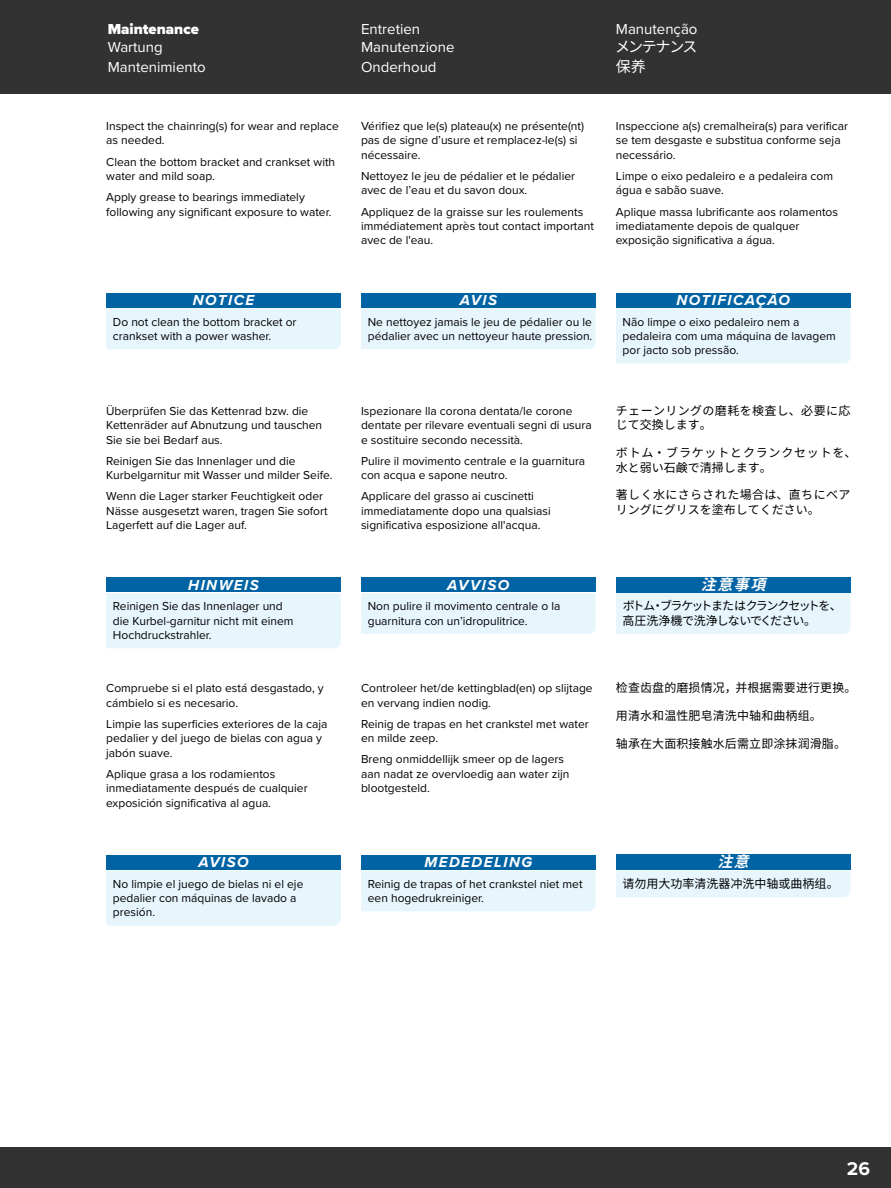
<style>
.page{position:relative;width:891px;height:1188px;background:#fff}
.page>*{position:absolute;margin:0;border:0;box-sizing:border-box;transform-origin:0 0}
.t1{font:700 19.2px "Proxima Nova";color:#fff}
.t2{font:15px "Proxima Nova";color:#fff}
.t3{font:italic 700 15px "Proxima Nova";letter-spacing:.1em;color:#fff}
.t4{font:900 15px "Proxima Nova";color:#fff}
.t5{font:15px "Noto Sans CJ Kjp";letter-spacing:-.1em;color:#fff}
.t6{font:italic 700 15px "Noto Sans CJ Kjp";color:#fff}
.t7{font:15px "Noto Sans CJ Ksc";color:#fff}
.t8{font:italic 700 15px "Noto Sans CJ Ksc";color:#fff}
.t9{font:12px/14.4px "Proxima Nova";color:#000}
.t10{font:12px "Noto Sans CJ Ksc";letter-spacing:.01em;color:#000}
.t11{font:12px/14.4px "Noto Sans CJ Kjp";letter-spacing:.03em;color:#000}
.t12{font:12px/14.4px "Noto Sans CJ Kjp";letter-spacing:-.085em;color:#000}
.t13{font:12px/14.4px "Noto Sans CJ Kjp";letter-spacing:.065em;color:#000}
</style>
<div class="page">
<div style="left:0;top:1148px;width:891px;height:40px;background:#323232"></div>
<div style="left:0;top:0;width:891px;height:94px;background:#323232"></div>
<div style="left:106px;top:293px;width:235px;height:15px;background:#0063a4"></div>
<div style="left:106px;top:309px;width:235px;height:40px;background:#e7f6fd"></div>
<div style="left:361px;top:293px;width:235px;height:15px;background:#0063a4"></div>
<div style="left:361px;top:309px;width:235px;height:40px;background:#e7f6fd"></div>
<div style="left:616px;top:293px;width:234px;height:15px;background:#0063a4"></div>
<div style="left:616px;top:309px;width:234px;height:55px;background:#e7f6fd"></div>
<div style="left:106px;top:577px;width:235px;height:15px;background:#0063a4"></div>
<div style="left:106px;top:593px;width:235px;height:55px;background:#e7f6fd"></div>
<div style="left:361px;top:577px;width:235px;height:15px;background:#0063a4"></div>
<div style="left:361px;top:593px;width:235px;height:41px;background:#e7f6fd"></div>
<div style="left:616px;top:577px;width:234px;height:15px;background:#0063a4"></div>
<div style="left:616px;top:593px;width:234px;height:41px;background:#e7f6fd"></div>
<div style="left:106px;top:855px;width:235px;height:15px;background:#0063a4"></div>
<div style="left:106px;top:871px;width:235px;height:55px;background:#e7f6fd"></div>
<div style="left:361px;top:855px;width:235px;height:15px;background:#0063a4"></div>
<div style="left:361px;top:871px;width:235px;height:40px;background:#e7f6fd"></div>
<div style="left:616px;top:855px;width:234px;height:15px;background:#0063a4"></div>
<div style="left:616px;top:871px;width:234px;height:26px;background:#e7f6fd"></div>
<p class="t4" style="left:108px;top:17px;width:93px">Maintenance</p>
<p class="t2" style="left:361px;top:17px;width:61px">Entretien</p>
<p class="t2" style="left:616px;top:17px;width:83px">Manutenção</p>
<p class="t2" style="left:108px;top:36px;width:57px">Wartung</p>
<p class="t2" style="left:361px;top:36px;width:95px">Manutenzione</p>
<p class="t5" style="left:615px;top:38px;width:84px">メンテナンス</p>
<p class="t2" style="left:108px;top:56px;width:99px">Mantenimiento</p>
<p class="t2" style="left:361px;top:56px;width:77px">Onderhoud</p>
<p class="t7" style="left:616px;top:58px;width:31px">保养</p>
<p class="t9" style="left:106px;top:118px;width:234px">Inspect the chainring(s) for wear and replace as needed.</p>
<p class="t9" style="left:106px;top:154px;width:230px">Clean the bottom bracket and crankset with water and mild soap.</p>
<p class="t9" style="left:106px;top:189px;width:227px">Apply grease to bearings immediately following any significant exposure to water.</p>
<p class="t3" style="left:193px;top:289px;width:63px">NOTICE</p>
<p class="t9" style="left:113px;top:314px;width:185px">Do not clean the bottom bracket or crankset with a power washer.</p>
<p class="t9" style="left:106px;top:403px;width:218px">Überprüfen Sie das Kettenrad bzw. die<br>Kettenräder auf Abnutzung und tauschen<br>Sie sie bei Bedarf aus.</p>
<p class="t9" style="left:106px;top:453px;width:228px">Reinigen Sie das Innenlager und die<br>Kurbelgarnitur mit Wasser und milder Seife.</p>
<p class="t9" style="left:106px;top:489px;width:223px">Wenn die Lager starker Feuchtigkeit oder<br>Nässe ausgesetzt waren, tragen Sie sofort<br>Lagerfett auf die Lager auf.</p>
<p class="t3" style="left:188px;top:574px;width:72px">HINWEIS</p>
<p class="t9" style="left:113px;top:598px;width:182px">Reinigen Sie das Innenlager und die Kurbel-garnitur nicht mit einem<br>Hochdruckstrahler.</p>
<p class="t9" style="left:106px;top:681px;width:219px">Compruebe si el plato está desgastado, y cámbielo si es necesario.</p>
<p class="t9" style="left:106px;top:716px;width:223px">Limpie las superficies exteriores de la caja pedalier y del juego de bielas con agua y jabón suave.</p>
<p class="t9" style="left:106px;top:766px;width:203px">Aplique grasa a los rodamientos inmediatamente después de cualquier exposición significativa al agua.</p>
<p class="t3" style="left:198px;top:851px;width:52px">AVISO</p>
<p class="t9" style="left:113px;top:876px;width:192px">No limpie el juego de bielas ni el eje pedalier con máquinas de lavado a presión.</p>
<p class="t9" style="left:361px;top:118px;width:225px">Vérifiez que le(s) plateau(x) ne présente(nt) pas de signe d’usure et remplacez-le(s) si nécessaire.</p>
<p class="t9" style="left:361px;top:168px;width:216px">Nettoyez le jeu de pédalier et le pédalier avec de l’eau et du savon doux.</p>
<p class="t9" style="left:361px;top:204px;width:234px">Appliquez de la graisse sur les roulements immédiatement après tout contact important avec de l'eau.</p>
<p class="t3" style="left:460px;top:289px;width:39px">AVIS</p>
<p class="t9" style="left:368px;top:314px;width:226px">Ne nettoyez jamais le jeu de pédalier ou le pédalier avec un nettoyeur haute pression.</p>
<p class="t9" style="left:361px;top:403px;width:232px">Ispezionare lla corona dentata/le corone dentate per rilevare eventuali segni di usura e sostituire secondo necessità.</p>
<p class="t9" style="left:361px;top:453px;width:226px">Pulire il movimento centrale e la guarnitura con acqua e sapone neutro.</p>
<p class="t9" style="left:361px;top:489px;width:191px">Applicare del grasso ai cuscinetti immediatamente dopo una qualsiasi significativa esposizione all'acqua.</p>
<p class="t3" style="left:447px;top:574px;width:64px">AVVISO</p>
<p class="t9" style="left:368px;top:598px;width:194px">Non pulire il movimento centrale o la guarnitura con un’idropulitrice.</p>
<p class="t9" style="left:361px;top:681px;width:233px">Controleer het/de kettingblad(en) op slijtage en vervang indien nodig.</p>
<p class="t9" style="left:361px;top:716px;width:229px">Reinig de trapas en het crankstel met water en milde zeep.</p>
<p class="t9" style="left:361px;top:752px;width:210px">Breng onmiddellijk smeer op de lagers aan nadat ze overvloedig aan water zijn blootgesteld.</p>
<p class="t9" style="left:616px;top:118px;width:234px">Inspeccione a(s) cremalheira(s) para verificar se tem desgaste e substitua conforme seja necessário.</p>
<p class="t9" style="left:616px;top:168px;width:219px">Limpe o eixo pedaleiro e a pedaleira com água e sabão suave.</p>
<p class="t9" style="left:616px;top:204px;width:224px">Aplique massa lubrificante aos rolamentos imediatamente depois de qualquer exposição significativa a água.</p>
<p class="t3" style="left:677px;top:289px;width:115px">NOTIFICAÇÃO</p>
<p class="t9" style="left:623px;top:314px;width:215px">Não limpe o eixo pedaleiro nem a pedaleira com uma máquina de lavagem por jacto sob pressão.</p>
<p class="t11" style="left:616px;top:403px;width:236px">チェーンリングの磨耗を検査し、必要に応じて交換します。</p>
<p class="t13" style="left:616px;top:446px;width:242px">ボトム・ブラケットとクランクセットを、水と弱い石鹸で清掃します。</p>
<p class="t11" style="left:616px;top:488px;width:236px">著しく水にさらされた場合は、直ちにベアリングにグリスを塗布してください。</p>
<p class="t6" style="left:701px;top:576px;width:75px">注意事項</p>
<p class="t12" style="left:623px;top:599px;width:221px">ボトム・ブラケットまたはクランクセットを、高圧洗浄機で洗浄しないでください。</p>
<p class="t10" style="left:616px;top:681px;width:242px">检查齿盘的磨损情况，并根据需要进行更换。</p>
<p class="t10" style="left:616px;top:709px;width:207px">用清水和温性肥皂清洗中轴和曲柄组。</p>
<p class="t10" style="left:616px;top:737px;width:232px">轴承在大面积接触水后需立即涂抹润滑脂。</p>
<p class="t3" style="left:424px;top:851px;width:109px">MEDEDELING</p>
<p class="t9" style="left:368px;top:876px;width:216px">Reinig de trapas of het crankstel niet met een hogedrukreiniger.</p>
<p class="t8" style="left:717px;top:853px;width:42px">注意</p>
<p class="t10" style="left:623px;top:877px;width:218px">请勿用大功率清洗器冲洗中轴或曲柄组。</p>
<h1 class="t1" style="left:847px;top:1154px;width:25px">26</h1>
</div>
